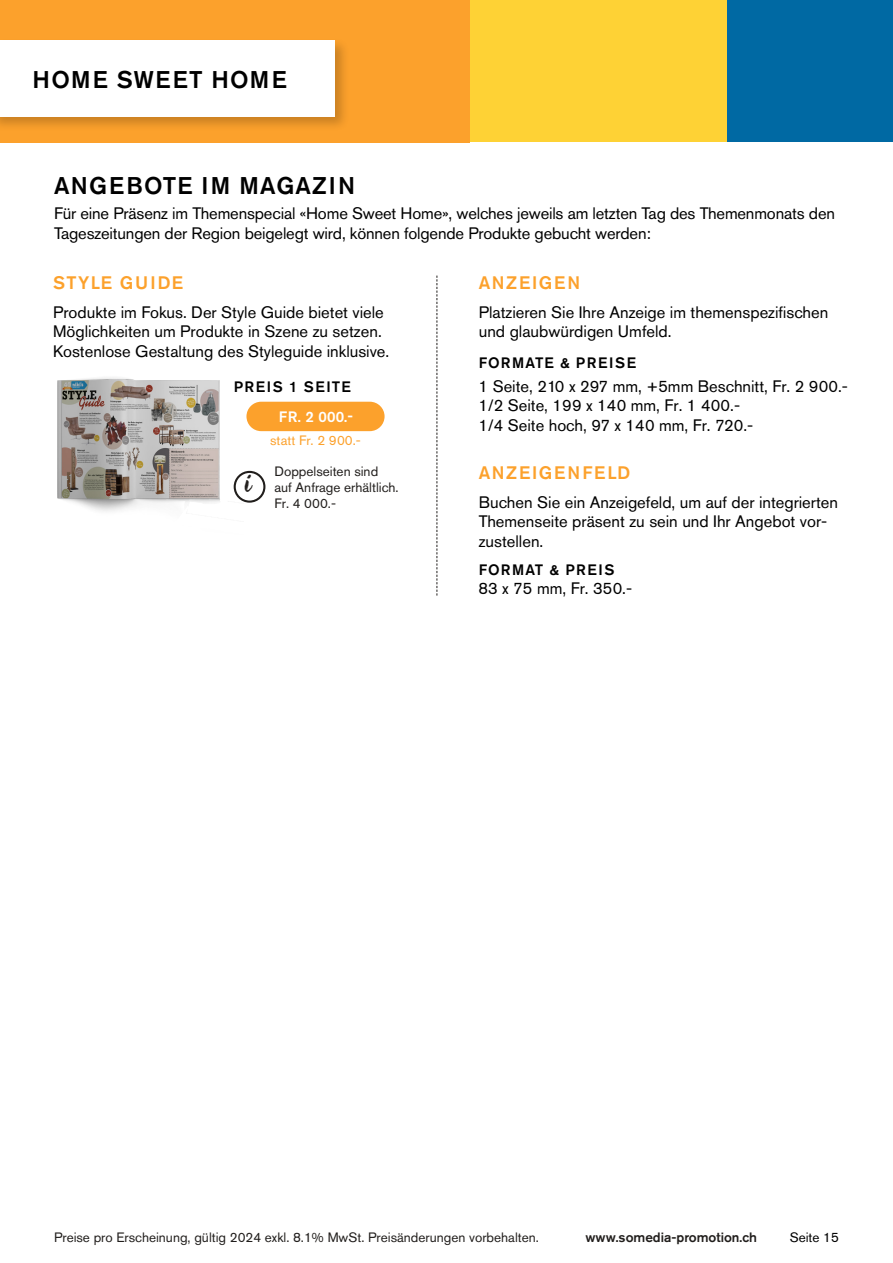
<style>
.page{position:relative;width:893px;height:1263px;background:#fff}
.page>*{position:absolute;margin:0;border:0;box-sizing:border-box;transform-origin:0 0}
.t1{font:25.8px "Rebel";color:#211e1c}
.Überschrift_2_-_Inhalt{font:500 24px "Akzidenz Grotesk Pro";letter-spacing:.05em;color:#000}
.Überschrift_3_-_Werbeformat{font:500 18px "Akzidenz Grotesk Pro";letter-spacing:.1em;color:#fca12c}
.Überschrift_3_-_Werbeformat-2{font:500 18px "Akzidenz Grotesk Pro";letter-spacing:.08em;color:#fca12c}
.Lauftext_normal{font:16.5px/19.8px "Akzidenz Grotesk Pro";color:#000}
.Überschrift_4_schwarz{font:500 15px "Akzidenz Grotesk Pro";letter-spacing:.1em;color:#000}
.t2{font:500 15px "Akzidenz Grotesk Pro";color:#fff}
.Lauftext_Hinweis{font:13.5px/16.2px "Akzidenz Grotesk Pro";color:#211e1c}
.t3{font:500 13.5px "Akzidenz Grotesk Pro";color:#211e1c}
.t4{font:13.5px "Akzidenz Grotesk Pro";color:#fca12c}
.t5{font:13.5px "Akzidenz Grotesk Pro";color:#000}
</style>
<div class="page">
<div style="left:727px;top:0;width:166px;height:142px;background:#0069a3"></div>
<div style="left:470px;top:0;width:257px;height:142px;background:#fed235"></div>
<div style="left:0;top:0;width:470px;height:142px;background:#fca12c"></div>
<div style="left:0;top:37px;width:350px;height:95px;background:#000;opacity:.2"></div>
<div style="left:0;top:40px;width:335px;height:77px;background:#fff"></div>
<img style="left:57px;top:377px;width:187px;height:135px">
<div style="left:246px;top:402px;width:139px;height:29px;background:#fca12c;border-radius:15px"></div>
<div style="left:234px;top:471px;width:31px;height:32px;border:2px solid #211e1c;border-radius:50%"></div>
<svg style="left:437px;top:276px;width:1px;height:320px"></svg>
<p class="Überschrift_2_-_Inhalt" style="left:33px;top:64px;width:256px">HOME SWEET HOME</p>
<p class="Überschrift_2_-_Inhalt" style="left:54px;top:171px;width:303px">ANGEBOTE IM MAGAZIN</p>
<p class="Lauftext_normal" style="left:54px;top:203px;width:783px">Für eine Präsenz im Themenspecial «Home Sweet Home», welches jeweils am letzten Tag des Themenmonats den<br>Tageszeitungen der Region beigelegt wird, können folgende Produkte gebucht werden:</p>
<p class="Überschrift_3_-_Werbeformat-2" style="left:53px;top:271px;width:131px">STYLE GUIDE</p>
<p class="Lauftext_normal" style="left:53px;top:302px;width:338px">Produkte im Fokus. Der Style Guide bietet viele<br>Möglichkeiten um Produkte in Szene zu setzen.<br>Kostenlose Gestaltung des Styleguide inklusive.</p>
<p class="Überschrift_4_schwarz" style="left:234px;top:377px;width:119px">PREIS 1 SEITE</p>
<p class="t2" style="left:279px;top:407px;width:76px">FR. 2 000.-</p>
<p class="t4" style="left:270px;top:431px;width:92px">statt Fr. 2 900.-</p>
<p class="t1" style="left:245px;top:464px;width:8px">i</p>
<p class="Lauftext_Hinweis" style="left:274px;top:463px;width:126px">Doppelseiten sind auf Anfrage erhältlich.<br>Fr. 4 000.-</p>
<p class="Überschrift_3_-_Werbeformat" style="left:479px;top:271px;width:103px">ANZEIGEN</p>
<p class="Lauftext_normal" style="left:479px;top:302px;width:351px">Platzieren Sie Ihre Anzeige im themenspezifischen und glaubwürdigen Umfeld.</p>
<p class="Überschrift_4_schwarz" style="left:479px;top:353px;width:159px">FORMATE &amp; PREISE</p>
<p class="Lauftext_normal" style="left:479px;top:376px;width:371px">1 Seite, 210 x 297 mm, +5mm Beschnitt, Fr. 2 900.-</p>
<p class="Lauftext_normal" style="left:479px;top:396px;width:263px">1/2 Seite, 199 x 140 mm, Fr. 1 400.-</p>
<p class="Lauftext_normal" style="left:479px;top:415px;width:276px">1/4 Seite hoch, 97 x 140 mm, Fr. 720.-</p>
<p class="Überschrift_3_-_Werbeformat" style="left:479px;top:461px;width:153px">ANZEIGENFELD</p>
<p class="Lauftext_normal" style="left:479px;top:492px;width:361px">Buchen Sie ein Anzeigefeld, um auf der integrierten<br>Themenseite präsent zu sein und Ihr Angebot vor&shy;zustellen.</p>
<p class="Überschrift_4_schwarz" style="left:479px;top:560px;width:137px">FORMAT &amp; PREIS</p>
<p class="Lauftext_normal" style="left:479px;top:579px;width:155px">83 x 75 mm, Fr. 350.-</p>
<p class="Lauftext_Hinweis" style="left:54px;top:1229px;width:486px">Preise pro Erscheinung, gültig 2024 exkl. 8.1% MwSt. Preisänderungen vorbehalten.</p>
<p class="t3" style="left:585px;top:1228px;width:173px">www.somedia-promotion.ch</p>
<p class="t5" style="left:790px;top:1228px;width:51px">Seite 15</p>
</div>
